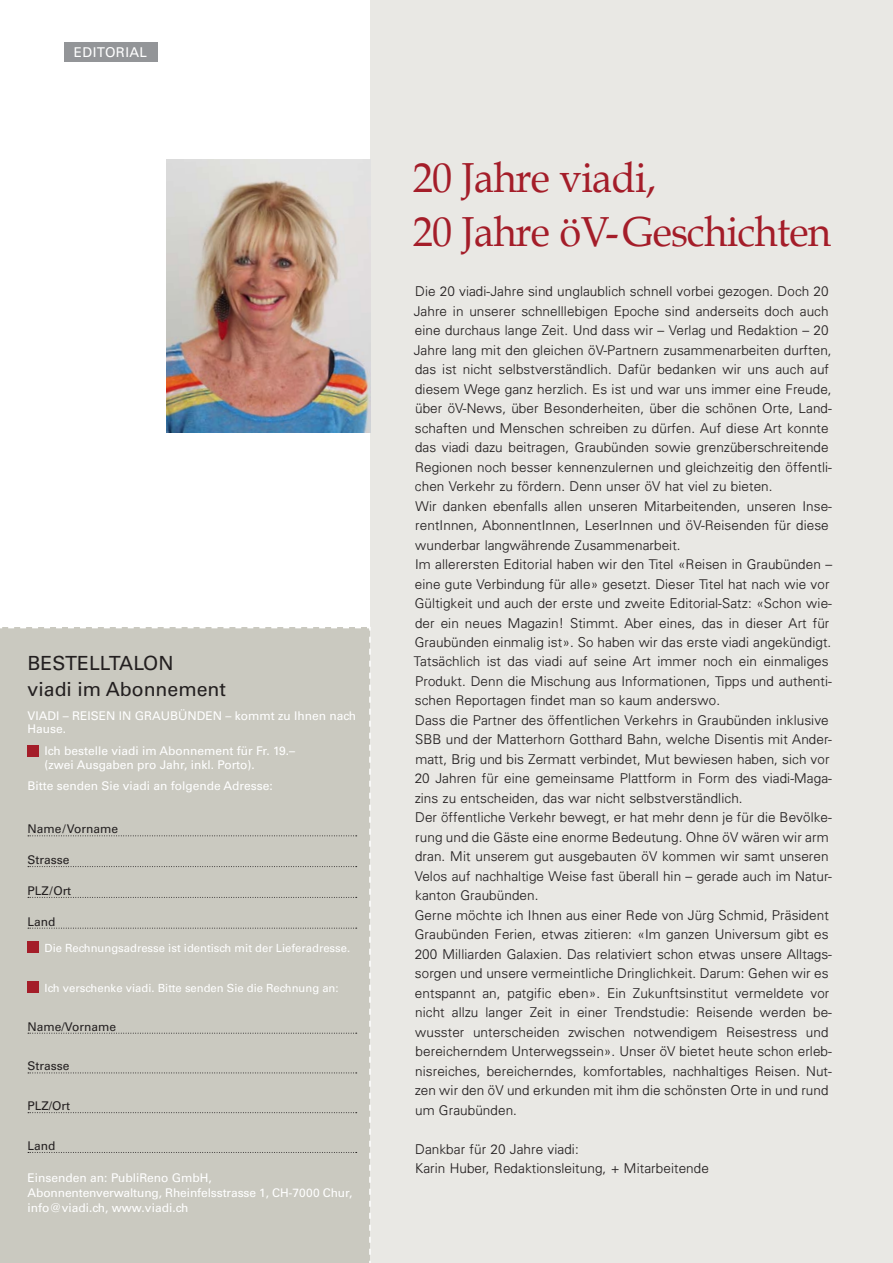
<style>
.page{position:relative;width:893px;height:1263px;background:#fff}
.page>*{position:absolute;margin:0;border:0;box-sizing:border-box;transform-origin:0 0}
.t1{font:42px/54px "Book Antiqua";letter-spacing:-.02em;color:#a41d29;scale:.95 1}
.t2{font:19.5px/25.5px "Univers LT Std";color:#231f20}
.t3{font:300 13.5px/19.5px "Univers";letter-spacing:.01em;color:#231f20}
.t4{font:13.5px "Univers LT Std";letter-spacing:.03em;color:#fff}
.t5{font:12px/13.5px "Univers LT Std";color:#fff}
.t6{font:12px "Univers LT Std";color:#231f20}
.t7{font:11.25px "Univers LT Std";color:#fff}
</style>
<div class="page">
<div style="left:371px;top:0;width:522px;height:1263px;background:#e9e8e4"></div>
<div style="left:64px;top:43px;width:93px;height:19px;background:#939598"></div>
<div style="left:0;top:626px;width:371px;height:637px;background:#cac9c0"></div>
<svg style="left:28px;top:835px;width:329px;height:1px"></svg>
<svg style="left:28px;top:866px;width:329px;height:1px"></svg>
<svg style="left:28px;top:897px;width:329px;height:1px"></svg>
<svg style="left:28px;top:928px;width:329px;height:1px"></svg>
<svg style="left:28px;top:1033px;width:329px;height:1px"></svg>
<svg style="left:28px;top:1072px;width:329px;height:1px"></svg>
<svg style="left:28px;top:1112px;width:329px;height:1px"></svg>
<svg style="left:28px;top:1152px;width:329px;height:1px"></svg>
<div style="left:27px;top:942px;width:11px;height:11px;background:#a41d29"></div>
<div style="left:28px;top:745px;width:11px;height:12px;background:#a41d29"></div>
<div style="left:27px;top:981px;width:11px;height:11px;background:#a41d29"></div>
<img style="left:167px;top:160px;width:204px;height:272px">
<p class="t4" style="left:74px;top:44px;width:75px">EDITORIAL</p>
<h2 class="t2" style="left:28px;top:650px;width:200px">BESTELLTALON<br>viadi im Abonnement</h2>
<p class="t5" style="left:28px;top:709px;width:330px">VIADI – REISEN IN GRAUBÜNDEN – kommt zu Ihnen nach<br>Hause.</p>
<p class="t5" style="left:45px;top:744px;width:252px">Ich bestelle viadi im Abonnement für Fr. 19.– (zwei Ausgaben pro Jahr, inkl. Porto).</p>
<p class="t5" style="left:28px;top:779px;width:247px">Bitte senden Sie viadi an folgende Adresse:</p>
<p class="t6" style="left:28px;top:822px;width:92px">Name/Vorname</p>
<p class="t6" style="left:28px;top:853px;width:44px">Strasse</p>
<p class="t6" style="left:28px;top:883px;width:45px">PLZ/Ort</p>
<p class="t6" style="left:28px;top:914px;width:30px">Land</p>
<p class="t7" style="left:45px;top:941px;width:307px">Die Rechnungsadresse ist identisch mit der Lieferadresse.</p>
<p class="t7" style="left:45px;top:981px;width:295px">Ich verschenke viadi. Bitte senden Sie die Rechnung an:</p>
<p class="t6" style="left:28px;top:1019px;width:90px">Name/Vorname</p>
<p class="t6" style="left:28px;top:1059px;width:44px">Strasse</p>
<p class="t6" style="left:28px;top:1099px;width:44px">PLZ/Ort</p>
<p class="t6" style="left:28px;top:1138px;width:30px">Land</p>
<p class="t5" style="left:28px;top:1170px;width:326px;line-height:15px">Einsenden an: PubliReno GmbH,<br>Abonnentenverwaltung, Rheinfelsstrasse 1, CH-7000 Chur, info@viadi.ch, www.viadi.ch</p>
<h1 class="t1" style="left:413px;top:150px;width:442px">20 Jahre viadi,<br>20 Jahre öV-Geschichten</h1>
<p class="t3" style="left:414px;top:281px;width:420px">Die 20 viadi-Jahre sind unglaublich schnell vorbei gezogen. Doch 20<br>Jahre in unserer schnelllebigen Epoche sind anderseits doch auch eine durchaus lange Zeit. Und dass wir – Verlag und Redaktion – 20<br>Jahre lang mit den gleichen öV-Partnern zusammenarbeiten durften, das ist nicht selbstverständlich. Dafür bedanken wir uns auch auf diesem Wege ganz herzlich. Es ist und war uns immer eine Freude, über öV-News, über Besonderheiten, über die schönen Orte, Land&shy;schaften und Menschen schreiben zu dürfen. Auf diese Art konnte das viadi dazu beitragen, Graubünden sowie grenzüberschreitende Regionen noch besser kennenzulernen und gleichzeitig den öffentli&shy;chen Verkehr zu fördern. Denn unser öV hat viel zu bieten.<br>Wir danken ebenfalls allen unseren Mitarbeitenden, unseren Inse&shy;rentInnen, AbonnentInnen, LeserInnen und öV-Reisenden für diese wunderbar langwährende Zusammenarbeit.<br>Im allerersten Editorial haben wir den Titel «Reisen in Graubünden – eine gute Verbindung für alle» gesetzt. Dieser Titel hat nach wie vor Gültigkeit und auch der erste und zweite Editorial-Satz: «Schon wie&shy;der ein neues Magazin! Stimmt. Aber eines, das in dieser Art für Graubünden einmalig ist». So haben wir das erste viadi angekündigt.<br>Tatsächlich ist das viadi auf seine Art immer noch ein einmaliges Produkt. Denn die Mischung aus Informationen, Tipps und authenti&shy;schen Reportagen findet man so kaum anderswo.<br>Dass die Partner des öffentlichen Verkehrs in Graubünden inklusive SBB und der Matterhorn Gotthard Bahn, welche Disentis mit Ander&shy;matt, Brig und bis Zermatt verbindet, Mut bewiesen haben, sich vor 20 Jahren für eine gemeinsame Plattform in Form des viadi-Maga&shy;zins zu entscheiden, das war nicht selbstverständlich.<br>Der öffentliche Verkehr bewegt, er hat mehr denn je für die Bevölke&shy;rung und die Gäste eine enorme Bedeutung. Ohne öV wären wir arm dran. Mit unserem gut ausgebauten öV kommen wir samt unseren Velos auf nachhaltige Weise fast überall hin – gerade auch im Natur&shy;kanton Graubünden.<br>Gerne möchte ich Ihnen aus einer Rede von Jürg Schmid, Präsident Graubünden Ferien, etwas zitieren: «Im ganzen Universum gibt es 200 Milliarden Galaxien. Das relativiert schon etwas unsere Alltags&shy;sorgen und unsere vermeintliche Dringlichkeit. Darum: Gehen wir es entspannt an, patgific eben». Ein Zukunftsinstitut vermeldete vor nicht allzu langer Zeit in einer Trendstudie: Reisende werden be&shy;wusster unterscheiden zwischen notwendigem Reisestress und bereicherndem Unterwegssein». Unser öV bietet heute schon erleb&shy;nisreiches, bereicherndes, komfortables, nachhaltiges Reisen. Nut&shy;zen wir den öV und erkunden mit ihm die schönsten Orte in und rund um Graubünden.</p>
<p class="t3" style="left:415px;top:1139px;width:295px">Dankbar für 20 Jahre viadi:<br>Karin Huber, Redaktionsleitung, + Mitarbeitende</p>
</div>
